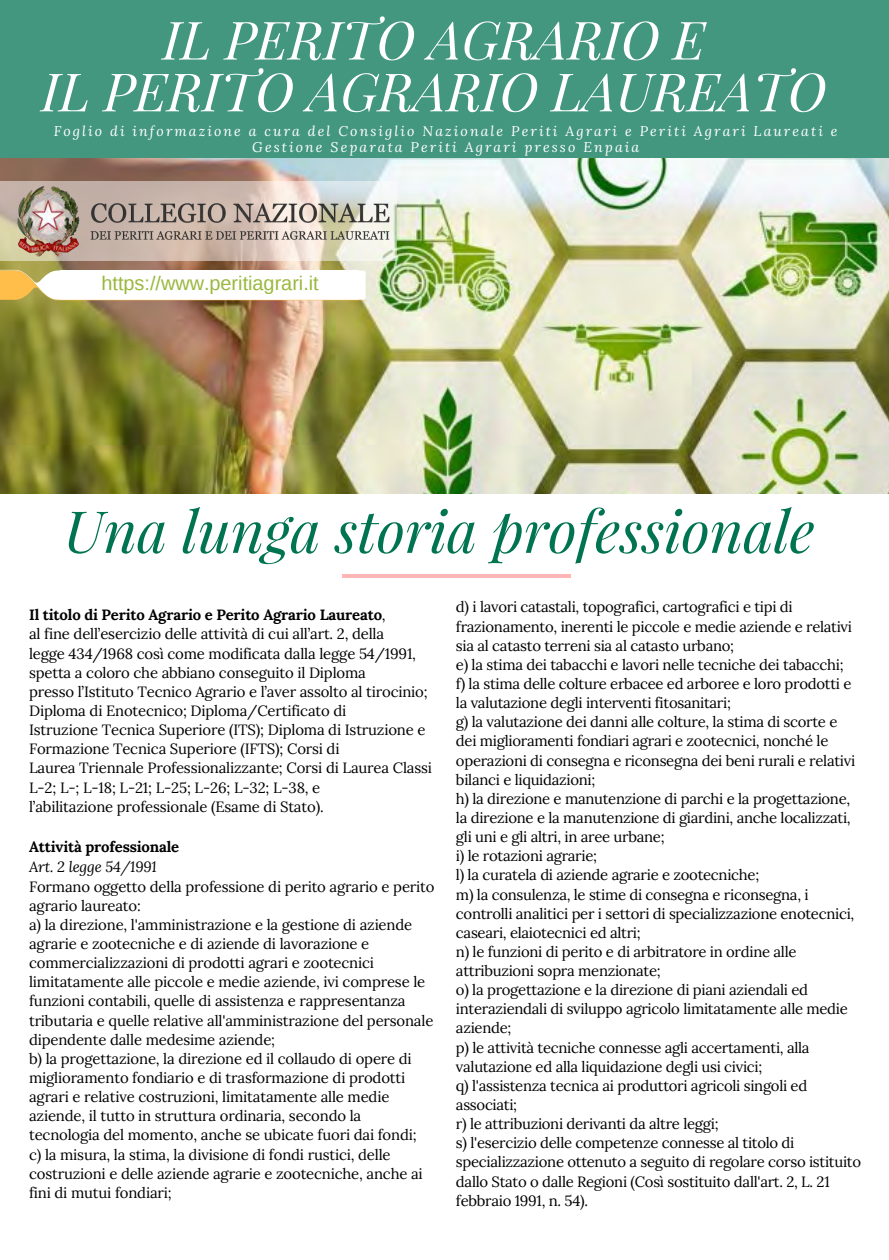
<style>
.page{position:relative;width:889px;height:1260px;background:#fff}
.page>*{position:absolute;margin:0;border:0;box-sizing:border-box;transform-origin:0 0}
.t1{font:italic 57.9px "Playfair Display";color:#007351}
.t2{font:italic 52.95px/51.8px "Playfair Display";color:#fff;text-align:center}
.t3{font:19.8px "Liberation Sans";color:#99b83c}
.t4{font:14.85px/19.2px "Lora";letter-spacing:-.02em;color:#000}
.t5{font:700 14.85px "Lora";letter-spacing:-.01em;color:#000}
.t6{font:italic 14.85px "Lora";letter-spacing:-.01em;color:#000}
.t7{font:italic 14.1px/15.8px "Lora";letter-spacing:.15em;color:#fff;text-align:center}
.s1{font-weight:700}
</style>
<div class="page">
<div style="left:0;top:0;width:888px;height:160px;background:#43977e"></div>
<img style="left:0;top:158px;width:888px;height:335px">
<svg style="left:0;top:180px;width:396px;height:80px"></svg>
<hr style="left:342px;top:574px;width:228px;height:4px;background:#ffb6b6">
<img style="left:15px;top:185px;width:377px;height:72px">
<svg style="left:0;top:269px;width:365px;height:32px"></svg>
<h2 class="t2" style="left:41px;top:12px;width:786px">IL PERITO AGRARIO E<br>IL PERITO AGRARIO LAUREATO</h2>
<p class="t7" style="left:54px;top:123px;width:785px">Foglio di informazione a cura del Consiglio Nazionale Periti Agrari e Periti Agrari Laureati e<br>Gestione Separata Periti Agrari presso Enpaia</p>
<h3 class="t3" style="left:101px;top:272px;width:219px">https://www.peritiagrari.it</h3>
<h1 class="t1" style="left:64px;top:490px;width:751px">Una lunga storia professionale</h1>
<p class="t4" style="left:29px;top:605px;width:404px"><span class="s1">Il titolo di Perito Agrario e Perito Agrario Laureato</span>,<br>al fine dell’esercizio delle attività di cui all’art. 2, della<br>legge 434/1968 così come modificata dalla legge 54/1991, spetta a coloro che abbiano conseguito il Diploma<br>presso l’Istituto Tecnico Agrario e l’aver assolto al tirocinio; Diploma di Enotecnico; Diploma/Certificato di<br>Istruzione Tecnica Superiore (ITS); Diploma di Istruzione e Formazione Tecnica Superiore (IFTS); Corsi di<br>Laurea Triennale Professionalizzante; Corsi di Laurea Classi L-2; L-; L-18; L-21; L-25; L-26; L-32; L-38, e<br>l’abilitazione professionale (Esame di Stato).</p>
<p class="t5" style="left:29px;top:837px;width:152px">Attività professionale</p>
<p class="t6" style="left:29px;top:858px;width:129px">Art. 2 legge 54/1991</p>
<p class="t4" style="left:29px;top:877px;width:407px">Formano oggetto della professione di perito agrario e perito agrario laureato:<br>a) la direzione, l'amministrazione e la gestione di aziende agrarie e zootecniche e di aziende di lavorazione e commercializzazioni di prodotti agrari e zootecnici limitatamente alle piccole e medie aziende, ivi comprese le funzioni contabili, quelle di assistenza e rappresentanza tributaria e quelle relative all'amministrazione del personale dipendente dalle medesime aziende;<br>b) la progettazione, la direzione ed il collaudo di opere di miglioramento fondiario e di trasformazione di prodotti agrari e relative costruzioni, limitatamente alle medie aziende, il tutto in struttura ordinaria, secondo la tecnologia del momento, anche se ubicate fuori dai fondi;<br>c) la misura, la stima, la divisione di fondi rustici, delle costruzioni e delle aziende agrarie e zootecniche, anche ai fini di mutui fondiari;</p>
<p class="t4" style="left:456px;top:598px;width:406px">d) i lavori catastali, topografici, cartografici e tipi di frazionamento, inerenti le piccole e medie aziende e relativi sia al catasto terreni sia al catasto urbano;<br>e) la stima dei tabacchi e lavori nelle tecniche dei tabacchi;<br>f) la stima delle colture erbacee ed arboree e loro prodotti e la valutazione degli interventi fitosanitari;<br>g) la valutazione dei danni alle colture, la stima di scorte e dei miglioramenti fondiari agrari e zootecnici, nonché le operazioni di consegna e riconsegna dei beni rurali e relativi bilanci e liquidazioni;<br>h) la direzione e manutenzione di parchi e la progettazione, la direzione e la manutenzione di giardini, anche localizzati, gli uni e gli altri, in aree urbane;<br>i) le rotazioni agrarie;<br>l) la curatela di aziende agrarie e zootecniche;<br>m) la consulenza, le stime di consegna e riconsegna, i controlli analitici per i settori di specializzazione enotecnici, caseari, elaiotecnici ed altri;<br>n) le funzioni di perito e di arbitratore in ordine alle attribuzioni sopra menzionate;<br>o) la progettazione e la direzione di piani aziendali ed interaziendali di sviluppo agricolo limitatamente alle medie aziende;<br>p) le attività tecniche connesse agli accertamenti, alla valutazione ed alla liquidazione degli usi civici;<br>q) l'assistenza tecnica ai produttori agricoli singoli ed associati;<br>r) le attribuzioni derivanti da altre leggi;<br>s) l'esercizio delle competenze connesse al titolo di specializzazione ottenuto a seguito di regolare corso istituito dallo Stato o dalle Regioni (Così sostituito dall'art. 2, L. 21 febbraio 1991, n. 54).</p>
</div>
